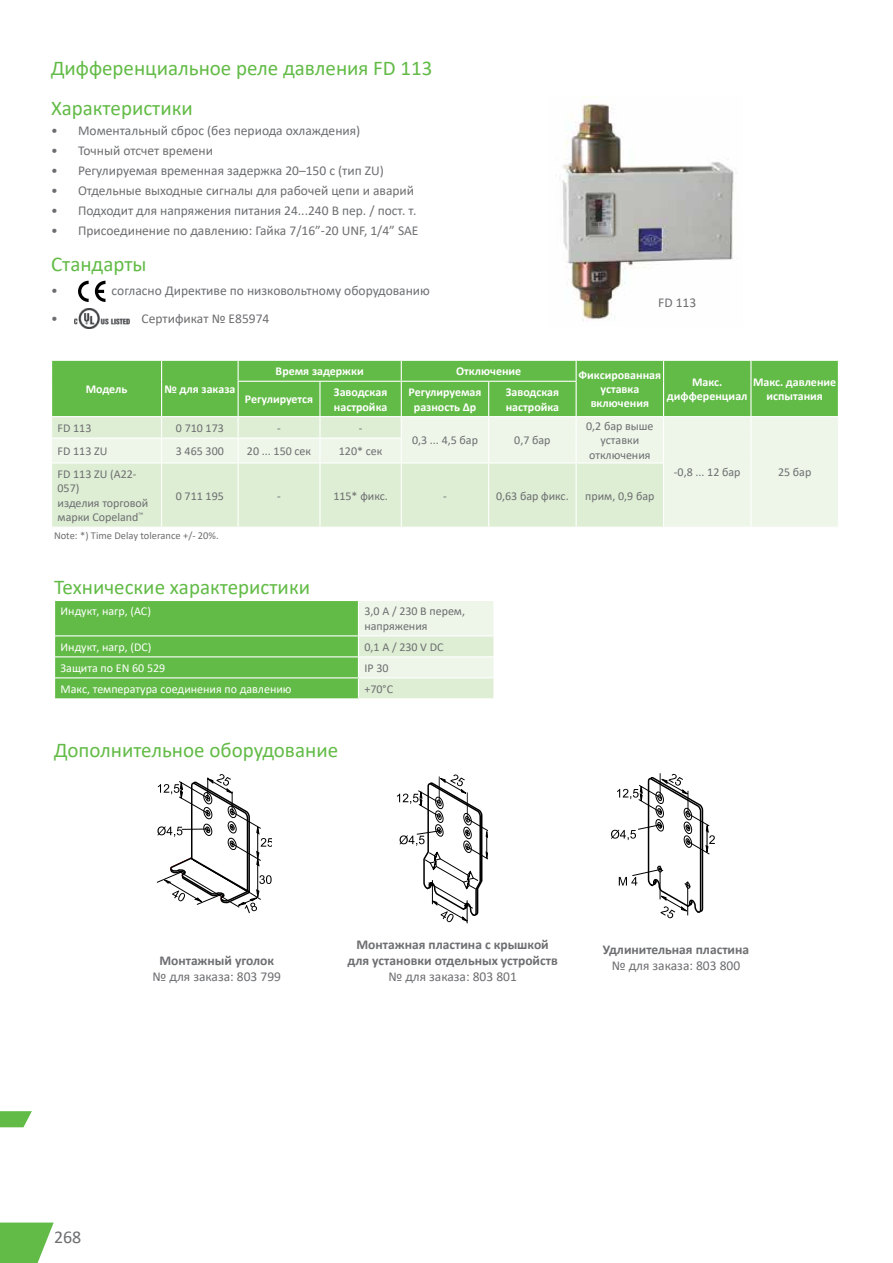
<style>
.page{position:relative;width:893px;height:1263px;background:#fff}
.page>*{position:absolute;margin:0;border:0;box-sizing:border-box;transform-origin:0 0}
.t1{font:21px/39.8px "Calibri";color:#62bb46}
.t2{font:18px "Calibri";color:#6d6e71}
.t3{font:13.5px "Calibri";color:#6d6e71}
.t4{font:700 13.5px/15.8px "Calibri";color:#6d6e71;text-align:center}
.t5{font:12px/14.4px "Calibri";color:#6d6e71}
.t6{font:700 12px/14.4px "Calibri";color:#fff;text-align:center}
.t7{font:12px "Calibri";color:#fff}
.t8{font:10.5px "Calibri";color:#6d6e71}
</style>
<div class="page">
<svg style="left:0;top:1222px;width:54px;height:41px;background:#7cc664"></svg>
<svg style="left:156px;top:774px;width:116px;height:139px"></svg>
<svg style="left:611px;top:773px;width:103px;height:145px"></svg>
<svg style="left:397px;top:774px;width:90px;height:149px"></svg>
<svg style="left:78px;top:281px;width:11px;height:21px"></svg>
<svg style="left:95px;top:281px;width:10px;height:21px"></svg>
<svg style="left:52px;top:463px;width:786px;height:64px;background:#e1efd8"></svg>
<hr style="left:750px;top:463px;width:1px;height:64px;background:#fff">
<hr style="left:161px;top:463px;width:1px;height:64px;background:#fff">
<hr style="left:238px;top:463px;width:1px;height:64px;background:#fff">
<hr style="left:319px;top:463px;width:2px;height:64px;background:#fff">
<hr style="left:401px;top:463px;width:1px;height:64px;background:#fff">
<hr style="left:488px;top:463px;width:1px;height:64px;background:#fff">
<hr style="left:576px;top:463px;width:1px;height:64px;background:#fff">
<hr style="left:663px;top:463px;width:1px;height:64px;background:#fff">
<svg style="left:51px;top:360px;width:787px;height:103px;background:#a2d690"></svg>
<hr style="left:663px;top:381px;width:1px;height:35px;background:#fff">
<hr style="left:750px;top:381px;width:1px;height:35px;background:#fff">
<hr style="left:238px;top:381px;width:82px;height:1px;background:#fff">
<hr style="left:238px;top:382px;width:1px;height:34px;background:#fff">
<hr style="left:320px;top:381px;width:81px;height:1px;background:#fff">
<hr style="left:319px;top:382px;width:2px;height:34px;background:#fff">
<hr style="left:401px;top:381px;width:88px;height:1px;background:#fff">
<hr style="left:401px;top:382px;width:1px;height:34px;background:#fff">
<hr style="left:489px;top:381px;width:88px;height:1px;background:#fff">
<hr style="left:488px;top:382px;width:1px;height:34px;background:#fff">
<hr style="left:576px;top:382px;width:1px;height:34px;background:#fff">
<hr style="left:238px;top:416px;width:82px;height:1px;background:#fff">
<hr style="left:320px;top:416px;width:81px;height:1px;background:#fff">
<hr style="left:401px;top:416px;width:88px;height:1px;background:#fff">
<hr style="left:489px;top:416px;width:87px;height:1px;background:#fff">
<hr style="left:576px;top:416px;width:88px;height:1px;background:#fff">
<hr style="left:664px;top:416px;width:87px;height:1px;background:#fff">
<hr style="left:751px;top:416px;width:88px;height:1px;background:#fff">
<svg style="left:54px;top:601px;width:440px;height:98px;background:#91cf7d"></svg>
<img style="left:562px;top:97px;width:175px;height:224px">
<img style="left:74px;top:308px;width:56px;height:21px">
<svg style="left:0;top:1111px;width:32px;height:16px"></svg>
<h1 class="t1" style="left:51px;top:48px;width:383px">Дифференциальное реле давления FD 113<br>Характеристики</h1>
<p class="t3" style="left:51px;top:121px;width:311px">• Моментальный сброс (без периода охлаждения)</p>
<p class="t3" style="left:51px;top:141px;width:164px">• Точный отсчет времени</p>
<p class="t3" style="left:51px;top:161px;width:334px">• Регулируемая временная задержка 20–150 с (тип ZU)</p>
<p class="t3" style="left:51px;top:181px;width:365px">• Отдельные выходные сигналы для рабочей цепи и аварий</p>
<p class="t3" style="left:51px;top:201px;width:367px">• Подходит для напряжения питания 24...240 В пер. / пост. т.</p>
<p class="t3" style="left:51px;top:221px;width:369px">• Присоединение по давлению: Гайка 7/16”-20 UNF, 1/4” SAE</p>
<h1 class="t1" style="left:51px;top:243px;width:97px">Стандарты</h1>
<p class="t3" style="left:51px;top:281px;width:8px">•</p>
<p class="t3" style="left:112px;top:281px;width:320px">согласно Директиве по низковольтному оборудованию</p>
<p class="t3" style="left:51px;top:309px;width:8px">•</p>
<p class="t3" style="left:142px;top:309px;width:129px">Сертификат № E85974</p>
<p class="t3" style="left:658px;top:293px;width:40px">FD 113</p>
<p class="t6" style="left:86px;top:382px;width:43px">Модель</p>
<p class="t6" style="left:164px;top:382px;width:73px">№ для заказа</p>
<p class="t6" style="left:276px;top:364px;width:90px">Время задержки</p>
<p class="t6" style="left:456px;top:364px;width:67px">Отключение</p>
<p class="t6" style="left:579px;top:367px;width:84px">Фиксированная уставка включения</p>
<p class="t6" style="left:667px;top:374px;width:82px">Макс. дифференциал</p>
<p class="t6" style="left:753px;top:374px;width:85px">Макс. давление испытания</p>
<p class="t6" style="left:245px;top:392px;width:70px">Регулируется</p>
<p class="t6" style="left:334px;top:385px;width:55px;text-align:left">Заводская настройка</p>
<p class="t6" style="left:408px;top:385px;width:75px">Регулируемая разность Δp</p>
<p class="t6" style="left:506px;top:385px;width:55px;text-align:left">Заводская настройка</p>
<p class="t5" style="left:586px;top:418px;width:69px;text-align:center">0,2 бар выше уставки отключения</p>
<p class="t5" style="left:58px;top:420px;width:35px">FD 113</p>
<p class="t5" style="left:176px;top:420px;width:50px">0 710 173</p>
<p class="t5" style="left:277px;top:420px;width:5px">-</p>
<p class="t5" style="left:359px;top:420px;width:5px">-</p>
<p class="t5" style="left:412px;top:433px;width:67px">0,3 ... 4,5 бар</p>
<p class="t5" style="left:514px;top:433px;width:38px">0,7 бар</p>
<p class="t5" style="left:58px;top:443px;width:51px">FD 113 ZU</p>
<p class="t5" style="left:176px;top:443px;width:50px">3 465 300</p>
<p class="t5" style="left:247px;top:443px;width:66px">20 ... 150 сек</p>
<p class="t5" style="left:339px;top:443px;width:45px">120* сек</p>
<p class="t5" style="left:58px;top:466px;width:92px">FD 113 ZU (A22-<br>057)<br>изделия торговой марки Copeland<sup>™</sup></p>
<p class="t5" style="left:176px;top:488px;width:50px">0 711 195</p>
<p class="t5" style="left:277px;top:488px;width:5px">-</p>
<p class="t5" style="left:333px;top:488px;width:56px">115* фикс.</p>
<p class="t5" style="left:443px;top:488px;width:5px">-</p>
<p class="t5" style="left:496px;top:488px;width:74px">0,63 бар фикс.</p>
<p class="t5" style="left:585px;top:488px;width:71px">прим, 0,9 бар</p>
<p class="t8" style="left:54px;top:528px;width:166px">Note: *) Time Delay tolerance +/- 20%.</p>
<h1 class="t1" style="left:54px;top:567px;width:258px">Технические характеристики</h1>
<p class="t7" style="left:61px;top:603px;width:92px">Индукт, нагр, (AC)</p>
<p class="t5" style="left:364px;top:604px;width:102px">3,0 A / 230 В перем, напряжения</p>
<p class="t7" style="left:61px;top:638px;width:92px">Индукт, нагр, (DC)</p>
<p class="t5" style="left:364px;top:639px;width:81px">0,1 A / 230 V DC</p>
<p class="t7" style="left:61px;top:659px;width:106px">Защита по EN 60 529</p>
<p class="t5" style="left:364px;top:660px;width:26px">IP 30</p>
<p class="t7" style="left:61px;top:680px;width:232px">Макс, температура соединения по давлению</p>
<p class="t5" style="left:364px;top:681px;width:30px">+70°C</p>
<h1 class="t1" style="left:54px;top:729px;width:286px">Дополнительное оборудование</h1>
<p class="t5" style="left:674px;top:465px;width:68px">-0,8 ... 12 бар</p>
<p class="t5" style="left:778px;top:465px;width:35px">25 бар</p>
<p class="t4" style="left:159px;top:952px;width:116px">Монтажный уголок</p>
<p class="t3" style="left:153px;top:967px;width:130px">№ для заказа: 803 799</p>
<p class="t4" style="left:348px;top:937px;width:212px">Монтажная пластина с крышкой для установки отдельных устройств</p>
<p class="t3" style="left:388px;top:967px;width:130px">№ для заказа: 803 801</p>
<p class="t4" style="left:603px;top:942px;width:148px">Удлинительная пластина</p>
<p class="t3" style="left:612px;top:956px;width:130px">№ для заказа: 803 800</p>
<h2 class="t2" style="left:54px;top:1224px;width:29px">268</h2>
</div>
